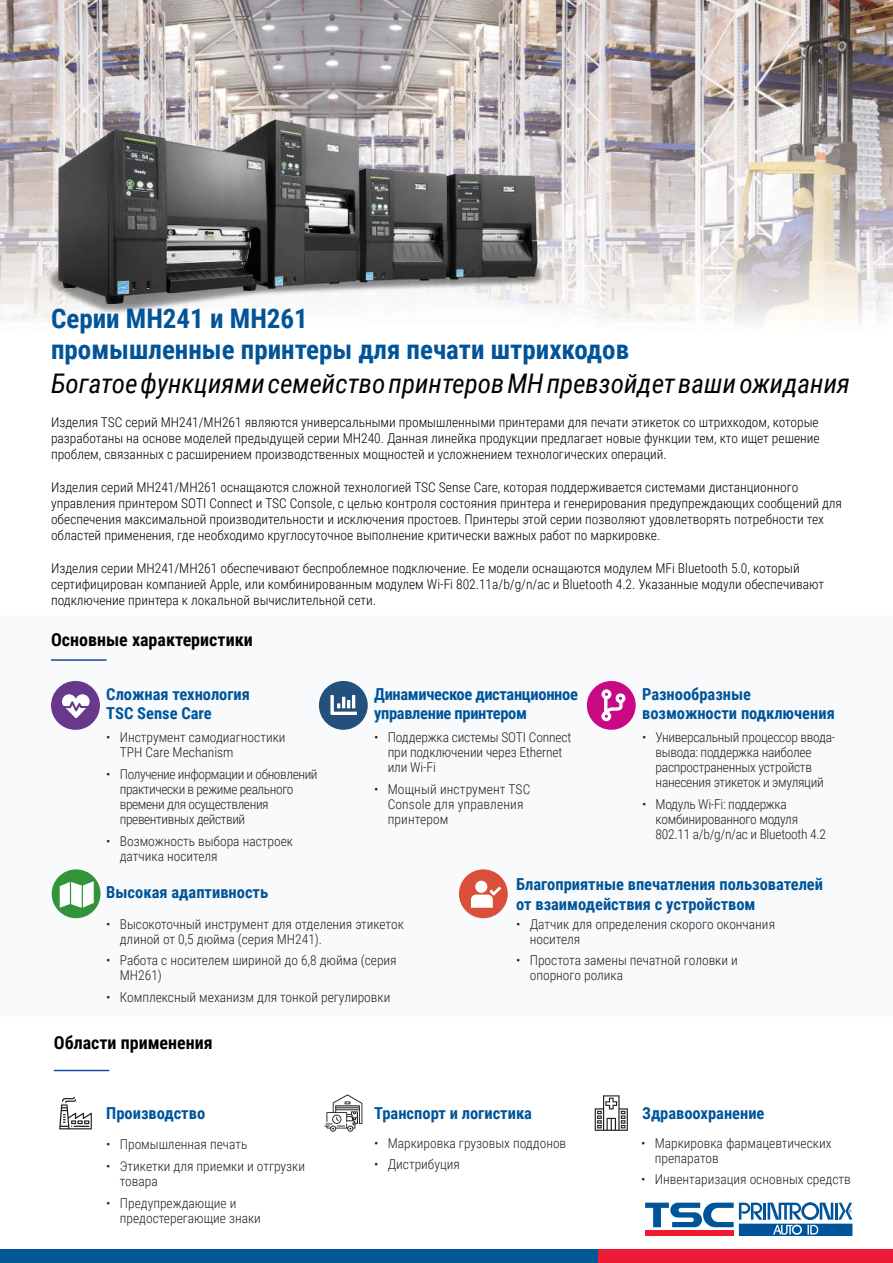
<style>
.page{position:relative;width:893px;height:1263px;background:#fff}
.page>*{position:absolute;margin:0;border:0;box-sizing:border-box;transform-origin:0 0}
.t1{font:italic 27px "Roboto Condensed";color:#020202}
.t2{font:700 27px/30.8px "Roboto Condensed";color:#005499}
.t3{font:700 18px "Roboto Condensed";color:#020202}
.t4{font:700 16.5px/19.8px "Roboto Condensed";color:#005499}
.t5{font:700 16.5px/19.8px "Roboto Condensed";letter-spacing:-.02em;color:#005499}
.t6{font:300 13.5px/16.2px "Roboto Condensed";color:#020202}
.t7{font:300 13.5px/15px "Roboto Condensed";color:#231f20}
.t8{font:300 13.5px/15px "Roboto Condensed";letter-spacing:-.02em;color:#231f20}
.t9{font:300 13.5px/15px "Roboto Condensed";letter-spacing:-.03em;color:#231f20}
</style>
<div class="page">
<img style="left:0;top:0;width:893px;height:324px">
<hr style="left:54px;top:1070px;width:55px;height:1px;background:#124b99">
<div style="left:0;top:615px;width:893px;height:402px;background:#f8fafb"></div>
<hr style="left:51px;top:659px;width:56px;height:2px;background:#124b99">
<div style="left:0;top:1249px;width:599px;height:14px;background:#005993"></div>
<div style="left:598px;top:1249px;width:295px;height:14px;background:#ed1a38"></div>
<svg style="left:645px;top:1202px;width:207px;height:34px"></svg>
<div style="left:51px;top:681px;width:49px;height:49px;background:#68398b;border-radius:50%"></div>
<svg style="left:62px;top:694px;width:28px;height:24px"></svg>
<div style="left:319px;top:681px;width:49px;height:49px;background:#24507d;border-radius:50%"></div>
<svg style="left:330px;top:695px;width:27px;height:20px"></svg>
<div style="left:587px;top:681px;width:49px;height:49px;background:#c80984;border-radius:50%"></div>
<svg style="left:601px;top:689px;width:24px;height:32px"></svg>
<div style="left:52px;top:869px;width:49px;height:49px;background:#31933a;border-radius:50%"></div>
<svg style="left:60px;top:879px;width:36px;height:29px"></svg>
<div style="left:459px;top:869px;width:49px;height:49px;background:#da4e3c;border-radius:50%"></div>
<div style="left:475px;top:881px;width:12px;height:12px;background:#fff;border-radius:50%"></div>
<svg style="left:471px;top:886px;width:30px;height:22px"></svg>
<img style="left:43px;top:108px;width:506px;height:208px">
<svg style="left:59px;top:1097px;width:33px;height:32px"></svg>
<svg style="left:324px;top:1094px;width:38px;height:38px"></svg>
<svg style="left:595px;top:1095px;width:33px;height:36px"></svg>
<h1 class="t2" style="left:51px;top:302px;width:580px">Серии MH241 и MH261<br>промышленные принтеры для печати штрихкодов</h1>
<h1 class="t1" style="left:51px;top:364px;width:800px">Богатое функциями семейство принтеров MH превзойдет ваши ожидания</h1>
<p class="t6" style="left:51px;top:414px;width:770px;text-align:justify">Изделия TSC серий MH241/MH261 являются универсальными промышленными принтерами для печати этикеток со штрихкодом, которые разработаны на основе моделей предыдущей серии MH240. Данная линейка продукции предлагает новые функции тем, кто ищет решение проблем, связанных с расширением производственных мощностей и усложнением технологических операций.</p>
<p class="t6" style="left:51px;top:478px;width:792px">Изделия серий MH241/MH261 оснащаются сложной технологией TSC Sense Care, которая поддерживается системами дистанционного управления принтером SOTI Connect и TSC Console, с целью контроля состояния принтера и генерирования предупреждающих сообщений для обеспечения максимальной производительности и исключения простоев. Принтеры этой серии позволяют удовлетворять потребности тех областей применения, где необходимо круглосуточное выполнение критически важных работ по маркировке.</p>
<p class="t6" style="left:51px;top:559px;width:775px">Изделия серии MH241/MH261 обеспечивают беспроблемное подключение. Ее модели оснащаются модулем MFi Bluetooth 5.0, который сертифицирован компанией Apple, или комбинированным модулем Wi-Fi 802.11a/b/g/n/ac и Bluetooth 4.2. Указанные модули обеспечивают подключение принтера к локальной вычислительной сети.</p>
<h2 class="t3" style="left:51px;top:627px;width:203px">Основные характеристики</h2>
<p class="t4" style="left:106px;top:683px;width:145px">Сложная технология<br>TSC Sense Care</p>
<p class="t5" style="left:374px;top:683px;width:205px">Динамическое дистанционное управление принтером</p>
<p class="t4" style="left:642px;top:683px;width:194px">Разнообразные возможности подключения</p>
<p class="t7" style="left:120px;top:730px;width:167px;text-indent:-14px">• Инструмент самодиагностики<br>TPH Care Mechanism</p>
<p class="t9" style="left:120px;top:767px;width:199px;text-indent:-14px">• Получение информации и обновлений практически в режиме реального времени для осуществления превентивных действий</p>
<p class="t7" style="left:120px;top:833px;width:175px;text-indent:-14px">• Возможность выбора настроек датчика носителя</p>
<p class="t7" style="left:388px;top:730px;width:185px;text-indent:-14px">• Поддержка системы SOTI Connect при подключении через Ethernet или Wi-Fi</p>
<p class="t7" style="left:388px;top:782px;width:144px;text-indent:-14px">• Мощный инструмент TSC<br>Console для управления принтером</p>
<p class="t8" style="left:656px;top:730px;width:181px;text-indent:-14px">• Универсальный процессор ввода&shy;вывода: поддержка наиболее распространенных устройств нанесения этикеток и эмуляций</p>
<p class="t8" style="left:656px;top:797px;width:172px;text-indent:-14px">• Модуль Wi-Fi: поддержка комбинированного модуля<br>802.11 a/b/g/n/ac и Bluetooth 4.2</p>
<p class="t4" style="left:106px;top:881px;width:163px">Высокая адаптивность</p>
<p class="t4" style="left:516px;top:874px;width:308px">Благоприятные впечатления пользователей от взаимодействия с устройством</p>
<p class="t7" style="left:120px;top:916px;width:285px;text-indent:-14px">• Высокоточный инструмент для отделения этикеток длиной от 0,5 дюйма (серия MH241).</p>
<p class="t7" style="left:120px;top:953px;width:278px;text-indent:-14px">• Работа с носителем шириной до 6,8 дюйма (серия<br>MH261)</p>
<p class="t7" style="left:106px;top:990px;width:286px">• Комплексный механизм для тонкой регулировки</p>
<h2 class="t3" style="left:54px;top:1030px;width:160px">Области применения</h2>
<p class="t7" style="left:530px;top:916px;width:247px;text-indent:-14px">• Датчик для определения скорого окончания носителя</p>
<p class="t7" style="left:530px;top:953px;width:210px;text-indent:-14px">• Простота замены печатной головки и опорного ролика</p>
<p class="t4" style="left:106px;top:1103px;width:100px">Производство</p>
<p class="t4" style="left:374px;top:1103px;width:159px">Транспорт и логистика</p>
<p class="t4" style="left:642px;top:1103px;width:124px">Здравоохранение</p>
<p class="t7" style="left:106px;top:1137px;width:143px">• Промышленная печать</p>
<p class="t7" style="left:120px;top:1159px;width:187px;text-indent:-14px">• Этикетки для приемки и отгрузки товара</p>
<p class="t7" style="left:120px;top:1196px;width:143px;text-indent:-14px">• Предупреждающие и предостерегающие знаки</p>
<p class="t7" style="left:374px;top:1135px;width:194px">• Маркировка грузовых поддонов</p>
<p class="t7" style="left:374px;top:1157px;width:87px">• Дистрибуция</p>
<p class="t7" style="left:655px;top:1135px;width:178px;text-indent:-14px">• Маркировка фармацевтических препаратов</p>
<p class="t7" style="left:641px;top:1172px;width:211px">• Инвентаризация основных средств</p>
</div>
